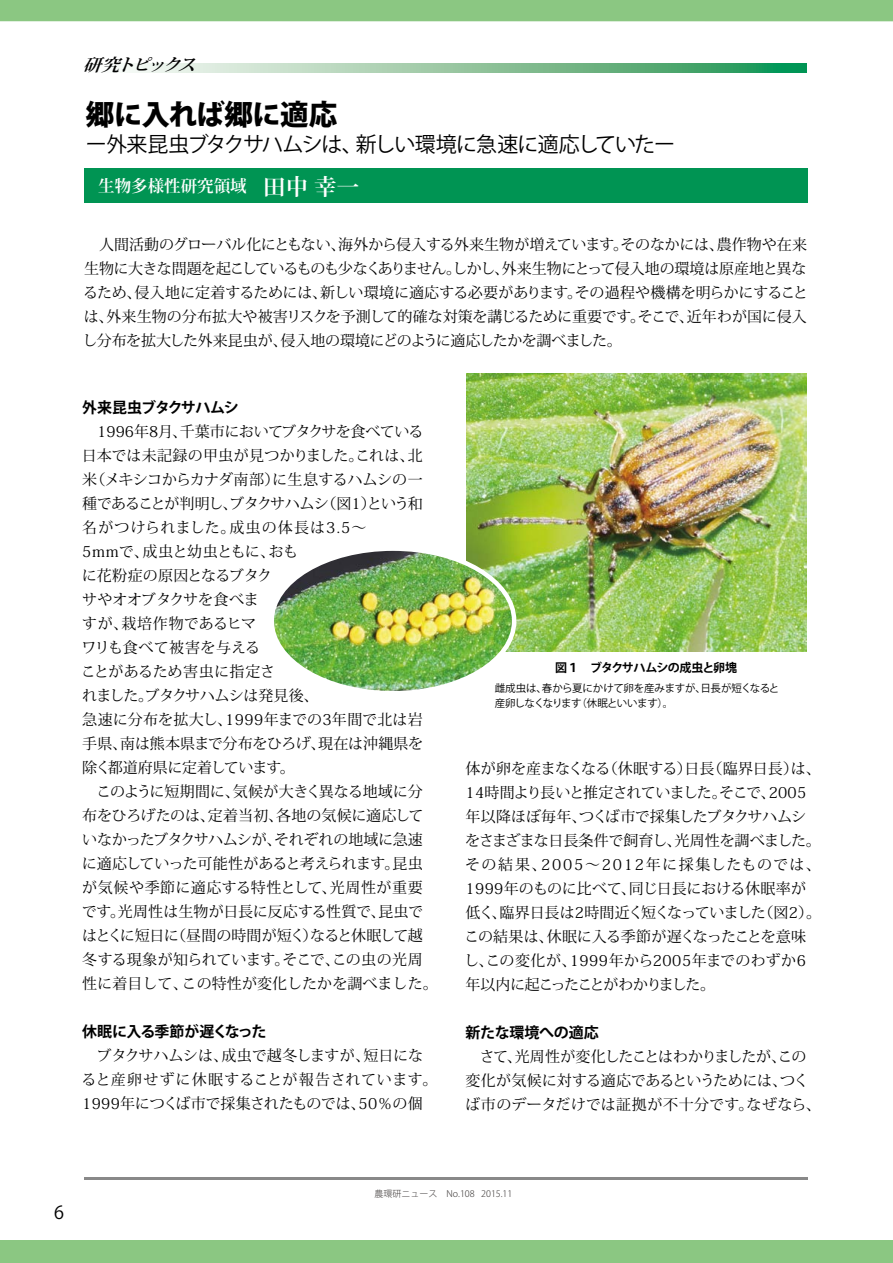
<style>
.page{position:relative;width:893px;height:1263px;background:#fff}
.page>*{position:absolute;margin:0;border:0;box-sizing:border-box;transform-origin:0 0}
.t1{font:800 28.5px "Koz Go Pro";letter-spacing:-.025em;color:#000}
.t2{font:21px "Koz Go Pro";letter-spacing:-.05em;color:#000}
.t3{font:18px "Koz Go Pro";color:#000}
.t4{font:italic 700 16.95px "Koz Min Pro";color:#000;scale:1.06 1}
.t5{font:700 16.5px "Koz Min Pro";color:#fff}
.t6{font:15px/24px "Koz Min Pro";letter-spacing:-.005em;color:#000}
.t7{font:700 15px "Koz Go Pro";letter-spacing:-.045em;color:#000}
.t8{font:700 15px "Koz Go Pro";letter-spacing:-.02em;color:#000}
.t9{font:700 12px "Koz Go Pro";letter-spacing:-.05em;color:#000}
.t10{font:10.5px/15px "Koz Go Pro";letter-spacing:-.04em;color:#000}
.t11{font:300 9px "Koz Go Pro";color:#3f3b3a}
.s1{font-size:22.5px}
</style>
<div class="page">
<div style="left:0;top:0;width:893px;height:21px;background:#8bc782"></div>
<div style="left:0;top:1240px;width:893px;height:23px;background:#8bc782"></div>
<hr style="left:85px;top:1177px;width:723px;height:2px;background:#898989">
<svg style="left:129px;top:64px;width:678px;height:8px;background:#8cc49f"></svg>
<div style="left:84px;top:169px;width:723px;height:34px;background:#009453"></div>
<img style="left:466px;top:374px;width:340px;height:278px">
<img style="left:275px;top:549px;width:239px;height:141px">
<div style="left:270px;top:546px;width:246px;height:149px;border:4px solid #fff;border-radius:50%"></div>
<p class="t4" style="left:83px;top:53px;width:115px">研究トピックス</p>
<h1 class="t1" style="left:86px;top:95px;width:253px">郷に入れば郷に適応</h1>
<h2 class="t2" style="left:86px;top:131px;width:591px">ー外来昆虫ブタクサハムシは、新しい環境に急速に適応していたー</h2>
<p class="t5" style="left:98px;top:174px;width:263px">生物多様性研究領域　<span class="s1">田中 幸一</span></p>
<p class="t6" style="left:83px;top:232px;width:727px;text-align:justify">　人間活動のグローバル化にともない、海外から侵入する外来生物が増えています。そのなかには、農作物や在来生物に大きな問題を起こしているものも少なくありません。しかし、外来生物にとって侵入地の環境は原産地と異なるため、侵入地に定着するためには、新しい環境に適応する必要があります。その過程や機構を明らかにすることは、外来生物の分布拡大や被害リスクを予測して的確な対策を講じるために重要です。そこで、近年わが国に侵入し分布を拡大した外来昆虫が、侵入地の環境にどのように適応したかを調べました。</p>
<p class="t7" style="left:82px;top:398px;width:158px">外来昆虫ブタクサハムシ</p>
<p class="t6" style="left:81px;top:419px;width:358px">　1996年8月、千葉市においてブタクサを食べている日本では未記録の甲虫が見つかりました。これは、北米（メキシコからカナダ南部）に生息するハムシの一種であることが判明し、ブタクサハムシ（図1）という和名がつけられました。成虫の体長は3.5～<br>5mmで、成虫と幼虫ともに、おも<br>に花粉症の原因となるブタク<br>サやオオブタクサを食べま<br>すが、栽培作物であるヒマ<br>ワリも食べて被害を与える<br>ことがあるため害虫に指定さ<br>れました。ブタクサハムシは発見後、<br>急速に分布を拡大し、1999年までの3年間で北は岩手県、南は熊本県まで分布をひろげ、現在は沖縄県を除く都道府県に定着しています。<br>　このように短期間に、気候が大きく異なる地域に分布をひろげたのは、定着当初、各地の気候に適応していなかったブタクサハムシが、それぞれの地域に急速に適応していった可能性があると考えられます。昆虫が気候や季節に適応する特性として、光周性が重要です。光周性は生物が日長に反応する性質で、昆虫ではとくに短日に（昼間の時間が短く）なると休眠して越冬する現象が知られています。そこで、この虫の光周性に着目して、この特性が変化したかを調べました。</p>
<p class="t7" style="left:82px;top:1022px;width:186px">休眠に入る季節が遅くなった</p>
<p class="t6" style="left:81px;top:1043px;width:358px">　ブタクサハムシは、成虫で越冬しますが、短日になると産卵せずに休眠することが報告されています。<br>1999年につくば市で採集されたものでは、50％の個</p>
<p class="t9" style="left:555px;top:660px;width:184px">図１　ブタクサハムシの成虫と卵塊</p>
<p class="t10" style="left:495px;top:681px;width:286px">雌成虫は、春から夏にかけて卵を産みますが、日長が短くなると産卵しなくなります（休眠といいます）。</p>
<p class="t6" style="left:464px;top:756px;width:358px">体が卵を産まなくなる（休眠する）日長（臨界日長）は、<br>14時間より長いと推定されていました。そこで、2005年以降ほぼ毎年、つくば市で採集したブタクサハムシをさまざまな日長条件で飼育し、光周性を調べました。その結果、2005～2012年に採集したものでは、<br>1999年のものに比べて、同じ日長における休眠率が低く、臨界日長は2時間近く短くなっていました（図2）。この結果は、休眠に入る季節が遅くなったことを意味し、この変化が、1999年から2005年までのわずか6年以内に起こったことがわかりました。</p>
<p class="t8" style="left:466px;top:1022px;width:135px">新たな環境への適応</p>
<p class="t6" style="left:465px;top:1044px;width:357px">　さて、光周性が変化したことはわかりましたが、この変化が気候に対する適応であるというためには、つくば市のデータだけでは証拠が不十分です。なぜなら、</p>
<p class="t3" style="left:54px;top:1201px;width:11px">6</p>
<p class="t11" style="left:375px;top:1187px;width:139px">農環研ニュース　No.108 2015.11</p>
</div>
